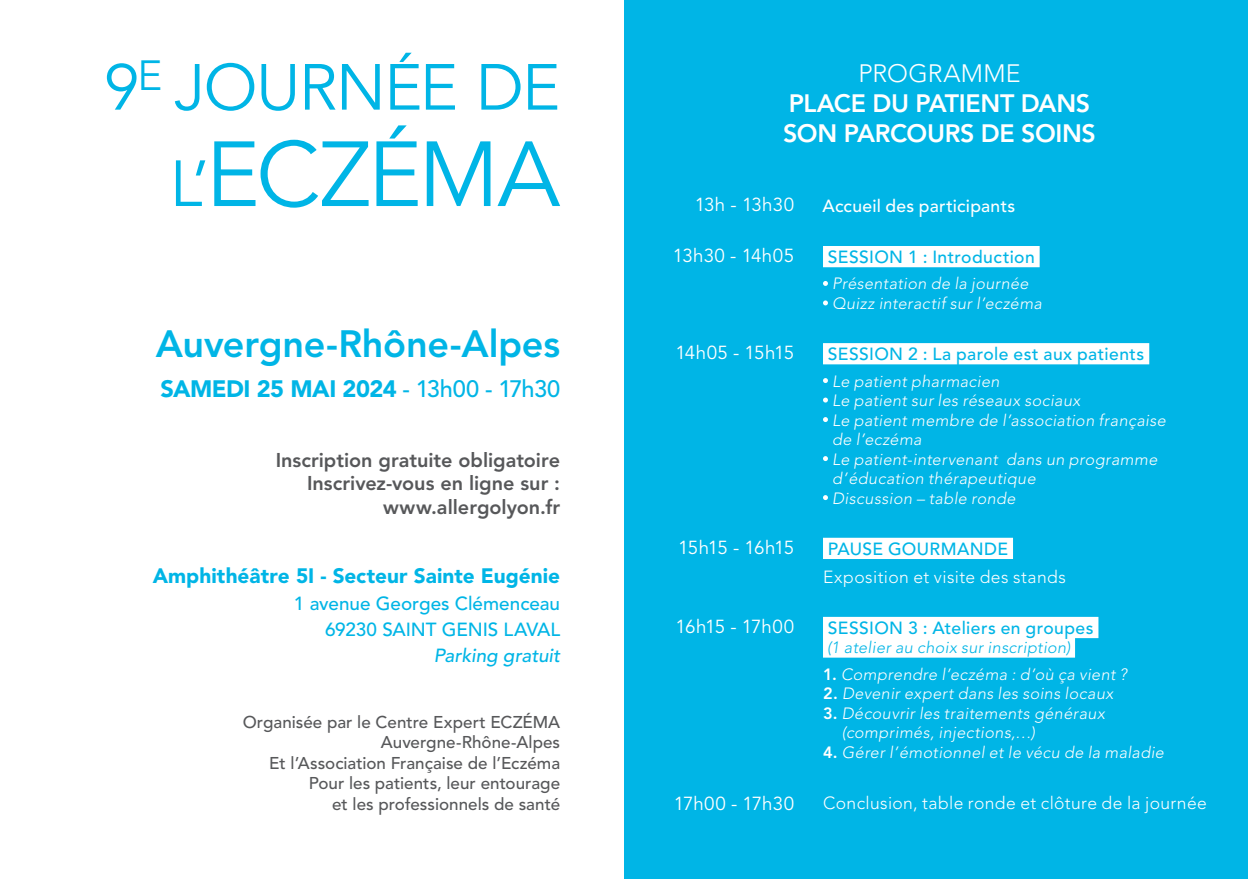
<style>
.page{position:relative;width:1248px;height:879px;background:#fff}
.page>*{position:absolute;margin:0;border:0;box-sizing:border-box;transform-origin:0 0}
.t1{font:91.25px "Avenir LT Pro";letter-spacing:-.035em;color:#00b5e6}
.t2{font:64.5px "Avenir LT Pro";letter-spacing:-.025em;color:#00b5e6}
.t3{font:800 37.75px "Avenir LT Pro";letter-spacing:-.005em;color:#00b5e6}
.t4{font:800 25px/30px "Avenir LT Pro";letter-spacing:-.015em;color:#fff}
.t5{font:300 25px "Avenir LT Pro";letter-spacing:.005em;color:#fff}
.t6{font:900 23.5px "Avenir LT Pro";letter-spacing:-.02em;color:#00b5e6}
.t7{font:900 20.75px "Avenir LT Pro";color:#00b5e6}
.t8{font:800 19.75px/23.8px "Avenir LT Pro";color:#57585a;text-align:right}
.t9{font:500 19px/26px "Avenir LT Pro";color:#00b5e6;text-align:right}
.t10{font:italic 500 19px "Avenir LT Pro";color:#00b5e6}
.t11{font:18.75px "Avenir LT Pro";color:#fff}
.t12{font:18.75px "Avenir LT Pro";letter-spacing:.02em;color:#fff}
.t13{font:18.75px "Avenir LT Pro";letter-spacing:-.045em;color:#fff}
.t14{font:18.75px "Avenir LT Pro";letter-spacing:-.025em;color:#fff}
.t15{font:500 17.5px "Avenir LT Pro";letter-spacing:.02em;color:#00b5e6}
.t16{font:300 17.5px "Avenir LT Pro";letter-spacing:.02em;color:#fff}
.t17{font:500 17.5px "Avenir LT Pro";letter-spacing:.015em;color:#fff}
.t18{font:500 17px/20.5px "Avenir LT Pro";color:#57585a;text-align:right}
.t19{font:italic 300 16.25px/19.5px "Avenir LT Pro";letter-spacing:.025em;color:#fff}
.t20{font:italic 300 16.25px "Avenir LT Pro";letter-spacing:.02em;color:#00b5e6}
.s1{font-size:64.5px}
.s2{font-weight:500}
.s3{font-weight:800;font-style:normal}
</style>
<div class="page">
<div style="left:624px;top:0;width:623px;height:879px;background:#00b5e6"></div>
<div style="left:823px;top:246px;width:216px;height:21px;background:#fff"></div>
<svg style="left:823px;top:281px;width:4px;height:5px"></svg>
<svg style="left:823px;top:300px;width:4px;height:5px"></svg>
<div style="left:823px;top:343px;width:326px;height:21px;background:#fff"></div>
<svg style="left:823px;top:378px;width:4px;height:5px"></svg>
<svg style="left:823px;top:397px;width:4px;height:5px"></svg>
<svg style="left:823px;top:417px;width:4px;height:5px"></svg>
<svg style="left:823px;top:456px;width:4px;height:5px"></svg>
<svg style="left:823px;top:495px;width:4px;height:5px"></svg>
<div style="left:823px;top:538px;width:189px;height:21px;background:#fff"></div>
<div style="left:823px;top:617px;width:275px;height:21px;background:#fff"></div>
<div style="left:823px;top:636px;width:251px;height:21px;background:#fff"></div>
<h2 class="t2" style="left:104px;top:49px;width:458px">9<sup>E</sup> JOURNÉE DE</h2>
<h1 class="t1" style="left:170px;top:120px;width:392px"><span class="s1">L’</span>ECZÉMA</h1>
<h3 class="t3" style="left:156px;top:321px;width:406px">Auvergne-Rhône-Alpes</h3>
<h3 class="t6" style="left:160px;top:375px;width:401px">SAMEDI 25 MAI 2024 <span class="s2">- 13h00 - 17h30</span></h3>
<p class="t8" style="left:276px;top:448px;width:286px">Inscription gratuite obligatoire<br>Inscrivez-vous en ligne sur : www.allergolyon.fr</p>
<p class="t7" style="left:153px;top:564px;width:409px">Amphithéâtre 5I - Secteur Sainte Eugénie</p>
<p class="t9" style="left:294px;top:590px;width:268px">1 avenue Georges Clémenceau<br>69230 SAINT GENIS LAVAL</p>
<p class="t10" style="left:433px;top:643px;width:128px">Parking gratuit</p>
<p class="t18" style="left:243px;top:712px;width:319px">Organisée par le Centre Expert ECZÉMA Auvergne-Rhône-Alpes<br>Et l’Association Française de l’Eczéma Pour les patients, leur entourage<br>et les professionnels de santé</p>
<h3 class="t5" style="left:858px;top:58px;width:164px">PROGRAMME</h3>
<h3 class="t4" style="left:783px;top:88px;width:314px">PLACE DU PATIENT DANS<br>SON PARCOURS DE SOINS</h3>
<p class="t11" style="left:694px;top:193px;width:101px">13h - 13h30</p>
<p class="t17" style="left:822px;top:195px;width:194px">Accueil des participants</p>
<p class="t15" style="left:827px;top:246px;width:208px">SESSION 1 : Introduction</p>
<p class="t19" style="left:832px;top:274px;width:211px">Présentation de la journée<br>Quizz interactif sur l’eczéma</p>
<p class="t12" style="left:672px;top:244px;width:123px">13h30 - 14h05</p>
<p class="t11" style="left:675px;top:341px;width:120px">14h05 - 15h15</p>
<p class="t15" style="left:827px;top:343px;width:318px">SESSION 2 : La parole est aux patients</p>
<p class="t19" style="left:832px;top:371px;width:335px">Le patient pharmacien<br>Le patient sur les réseaux sociaux<br>Le patient membre de l’association française de l’eczéma<br>Le patient-intervenant dans un programme d’éducation thérapeutique<br>Discussion – table ronde</p>
<p class="t13" style="left:678px;top:536px;width:117px">15h15 - 16h15</p>
<p class="t15" style="left:827px;top:538px;width:182px">PAUSE GOURMANDE</p>
<p class="t16" style="left:823px;top:566px;width:244px">Exposition et visite des stands</p>
<p class="t14" style="left:675px;top:615px;width:120px">16h15 - 17h00</p>
<p class="t15" style="left:827px;top:617px;width:267px">SESSION 3 : Ateliers en groupes</p>
<p class="t20" style="left:827px;top:638px;width:245px">(1 atelier au choix sur inscription)</p>
<p class="t19" style="left:823px;top:665px;width:305px"><span class="s3">1.</span> Comprendre l’eczéma : d’où ça vient ?</p>
<p class="t19" style="left:823px;top:684px;width:292px"><span class="s3">2.</span> Devenir expert dans les soins locaux</p>
<p class="t19" style="left:841px;top:704px;width:264px;text-indent:-19px"><span class="s3">3.</span> Découvrir les traitements généraux (comprimés, injections,…)</p>
<p class="t19" style="left:823px;top:743px;width:342px"><span class="s3">4.</span> Gérer l’émotionnel et le vécu de la maladie</p>
<p class="t11" style="left:673px;top:792px;width:122px">17h00 - 17h30</p>
<p class="t16" style="left:823px;top:792px;width:385px">Conclusion, table ronde et clôture de la journée</p>
</div>
